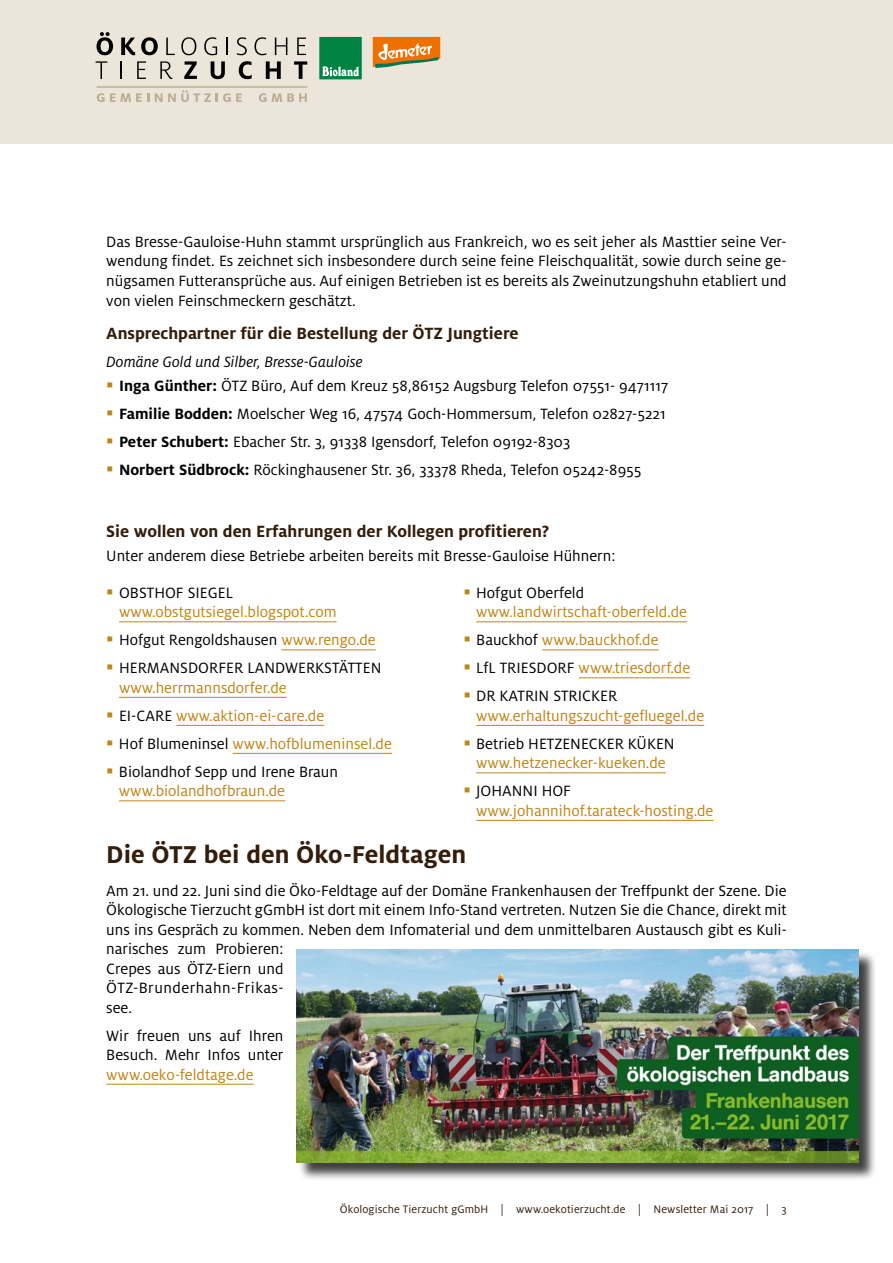
<style>
.page{position:relative;width:893px;height:1263px;background:#fff}
.page>*{position:absolute;margin:0;border:0;box-sizing:border-box;transform-origin:0 0}
.t1{font:700 27px "Milo OT";color:#331d0b}
.t2{font:700 18px "Milo OT";color:#331d0b}
.t3{font:16.5px/19.5px "Milo OT";color:#000}
.t4{font:16.5px/19.5px "Milo OT";color:#be8519}
.t5{font:italic 16.5px "Milo OT";color:#000}
.t6{font:12px "Milo OT";letter-spacing:.01em;color:#331d0b}
.s1{color:#be8519}
.s2{font-weight:700}
.s3{color:#000}
</style>
<div class="page">
<div style="left:0;top:0;width:893px;height:144px;background:#ece5da"></div>
<svg style="left:97px;top:93px;width:52px;height:9px"></svg>
<svg style="left:155px;top:90px;width:87px;height:12px"></svg>
<svg style="left:259px;top:93px;width:48px;height:9px"></svg>
<svg style="left:97px;top:32px;width:16px;height:23px"></svg>
<svg style="left:121px;top:38px;width:14px;height:17px"></svg>
<svg style="left:141px;top:37px;width:17px;height:18px"></svg>
<svg style="left:166px;top:38px;width:9px;height:17px"></svg>
<svg style="left:181px;top:37px;width:15px;height:18px"></svg>
<svg style="left:204px;top:37px;width:13px;height:18px"></svg>
<svg style="left:227px;top:38px;width:1px;height:17px"></svg>
<svg style="left:237px;top:37px;width:10px;height:18px"></svg>
<svg style="left:254px;top:37px;width:12px;height:18px"></svg>
<svg style="left:275px;top:38px;width:12px;height:17px"></svg>
<svg style="left:297px;top:38px;width:9px;height:17px"></svg>
<svg style="left:96px;top:61px;width:11px;height:18px"></svg>
<svg style="left:120px;top:61px;width:2px;height:18px"></svg>
<svg style="left:137px;top:61px;width:9px;height:18px"></svg>
<svg style="left:160px;top:61px;width:12px;height:18px"></svg>
<svg style="left:184px;top:61px;width:13px;height:18px"></svg>
<svg style="left:211px;top:61px;width:14px;height:18px"></svg>
<svg style="left:239px;top:61px;width:13px;height:18px"></svg>
<svg style="left:266px;top:61px;width:15px;height:18px"></svg>
<svg style="left:294px;top:61px;width:13px;height:18px"></svg>
<hr style="left:97px;top:86px;width:210px;height:2px;background:#cabb9f">
<svg style="left:373px;top:37px;width:67px;height:31px;background:#da9346"></svg>
<div style="left:319px;top:37px;width:43px;height:42px;background:#008243"></div>
<svg style="left:322px;top:66px;width:37px;height:10px"></svg>
<hr style="left:119px;top:621px;width:218px;height:1px;background:#be8519">
<hr style="left:281px;top:649px;width:95px;height:1px;background:#be8519">
<hr style="left:119px;top:697px;width:168px;height:1px;background:#be8519">
<hr style="left:176px;top:725px;width:148px;height:1px;background:#be8519">
<hr style="left:233px;top:753px;width:159px;height:1px;background:#be8519">
<hr style="left:119px;top:801px;width:166px;height:1px;background:#be8519">
<hr style="left:476px;top:621px;width:211px;height:1px;background:#be8519">
<hr style="left:542px;top:649px;width:117px;height:1px;background:#be8519">
<hr style="left:579px;top:677px;width:111px;height:1px;background:#be8519">
<hr style="left:476px;top:725px;width:228px;height:1px;background:#be8519">
<hr style="left:476px;top:773px;width:190px;height:1px;background:#be8519">
<hr style="left:476px;top:820px;width:238px;height:1px;background:#be8519">
<hr style="left:106px;top:1084px;width:148px;height:1px;background:#be8519">
<div style="left:298px;top:951px;width:579px;height:230px;background:#000;opacity:.75"></div>
<img style="left:296px;top:949px;width:562px;height:213px">
<p class="t3" style="left:106px;top:232px;width:682px;text-align:justify">Das Bresse-Gauloise-Huhn stammt ursprünglich aus Frankreich, wo es seit jeher als Masttier seine Ver&shy;wendung findet. Es zeichnet sich insbesondere durch seine feine Fleischqualität, sowie durch seine ge&shy;nügsamen Futteransprüche aus. Auf einigen Betrieben ist es bereits als Zweinutzungshuhn etabliert und von vielen Feinschmeckern geschätzt.</p>
<p class="t2" style="left:106px;top:323px;width:414px">Ansprechpartner für die Bestellung der ÖTZ Jungtiere</p>
<p class="t5" style="left:106px;top:353px;width:258px">Domäne Gold und Silber, Bresse-Gauloise</p>
<p class="t3" style="left:106px;top:376px;width:563px"><span class="s1">▪</span> <span class="s2">Inga Günther:</span> ÖTZ Büro, Auf dem Kreuz 58,86152 Augsburg Telefon 07551- 9471117</p>
<p class="t3" style="left:106px;top:404px;width:561px"><span class="s1">▪</span> <span class="s2">Familie Bodden:</span> Moelscher Weg 16, 47574 Goch-Hommersum, Telefon 02827-5221</p>
<p class="t3" style="left:106px;top:432px;width:466px"><span class="s1">▪</span> <span class="s2">Peter Schubert:</span> Ebacher Str. 3, 91338 Igensdorf, Telefon 09192-8303</p>
<p class="t3" style="left:106px;top:460px;width:537px"><span class="s1">▪</span> <span class="s2">Norbert Südbrock:</span> Röckinghausener Str. 36, 33378 Rheda, Telefon 05242-8955</p>
<p class="t2" style="left:106px;top:521px;width:444px">Sie wollen von den Erfahrungen der Kollegen profitieren?</p>
<p class="t3" style="left:106px;top:546px;width:511px">Unter anderem diese Betriebe arbeiten bereits mit Bresse-Gauloise Hühnern:</p>
<p class="t4" style="left:119px;top:583px;width:219px;text-indent:-13px">▪ <span class="s3">OBSTHOF SIEGEL </span>www.obstgutsiegel.blogspot.com</p>
<p class="t3" style="left:106px;top:631px;width:271px"><span class="s1">▪</span> Hofgut Rengoldshausen <span class="s1">www.rengo.de</span></p>
<p class="t3" style="left:119px;top:659px;width:264px;text-indent:-13px"><span class="s1">▪</span> HERMANSDORFER LANDWERKSTÄTTEN <span class="s1">www.herrmannsdorfer.de</span></p>
<p class="t4" style="left:106px;top:706px;width:220px">▪ <span class="s3">EI-CARE</span> www.aktion-ei-care.de</p>
<p class="t4" style="left:106px;top:734px;width:287px">▪ <span class="s3">Hof Blumeninsel</span> www.hofblumeninsel.de</p>
<p class="t3" style="left:119px;top:762px;width:221px;text-indent:-13px"><span class="s1">▪</span> Biolandhof Sepp und Irene Braun <span class="s1">www.biolandhofbraun.de</span></p>
<p class="t4" style="left:476px;top:583px;width:212px;text-indent:-13px">▪ <span class="s3">Hofgut Oberfeld </span>www.landwirtschaft-oberfeld.de</p>
<p class="t4" style="left:463px;top:631px;width:197px">▪ <span class="s3">Bauckhof</span> www.bauckhof.de</p>
<p class="t4" style="left:463px;top:659px;width:228px">▪ <span class="s3">LfL TRIESDORF</span> www.triesdorf.de</p>
<p class="t4" style="left:476px;top:687px;width:229px;text-indent:-13px">▪ <span class="s3">DR KATRIN STRICKER </span>www.erhaltungszucht-gefluegel.de</p>
<p class="t4" style="left:463px;top:734px;width:213px;text-align:center">▪ <span class="s3">Betrieb HETZENECKER KÜKEN </span>www.hetzenecker-kueken.de</p>
<p class="t4" style="left:476px;top:782px;width:239px;text-indent:-13px">▪ <span class="s3">JOHANNI HOF </span>www.johannihof.tarateck-hosting.de</p>
<h1 class="t1" style="left:106px;top:840px;width:362px">Die ÖTZ bei den Öko-Feldtagen</h1>
<p class="t3" style="left:106px;top:881px;width:682px">Am 21. und 22. Juni sind die Öko-Feldtage auf der Domäne Frankenhausen der Treffpunkt der Szene. Die Ökologische Tierzucht gGmbH ist dort mit einem Info-Stand vertreten. Nutzen Sie die Chance, direkt mit uns ins Gespräch zu kommen. Neben dem Infomaterial und dem unmittelbaren Austausch gibt es Kuli&shy;narisches zum Probieren:<br>Crepes aus ÖTZ-Eiern und<br>ÖTZ-Brunderhahn-Frikas-<br>see.</p>
<p class="t3" style="left:106px;top:1026px;width:179px">Wir freuen uns auf Ihren<br>Besuch. Mehr Infos unter</p>
<p class="t4" style="left:106px;top:1065px;width:149px">www.oeko-feldtage.de</p>
<p class="t6" style="left:340px;top:1203px;width:448px">Ökologische Tierzucht gGmbH | www.oekotierzucht.de | Newsletter Mai 2017 | 3</p>
</div>
